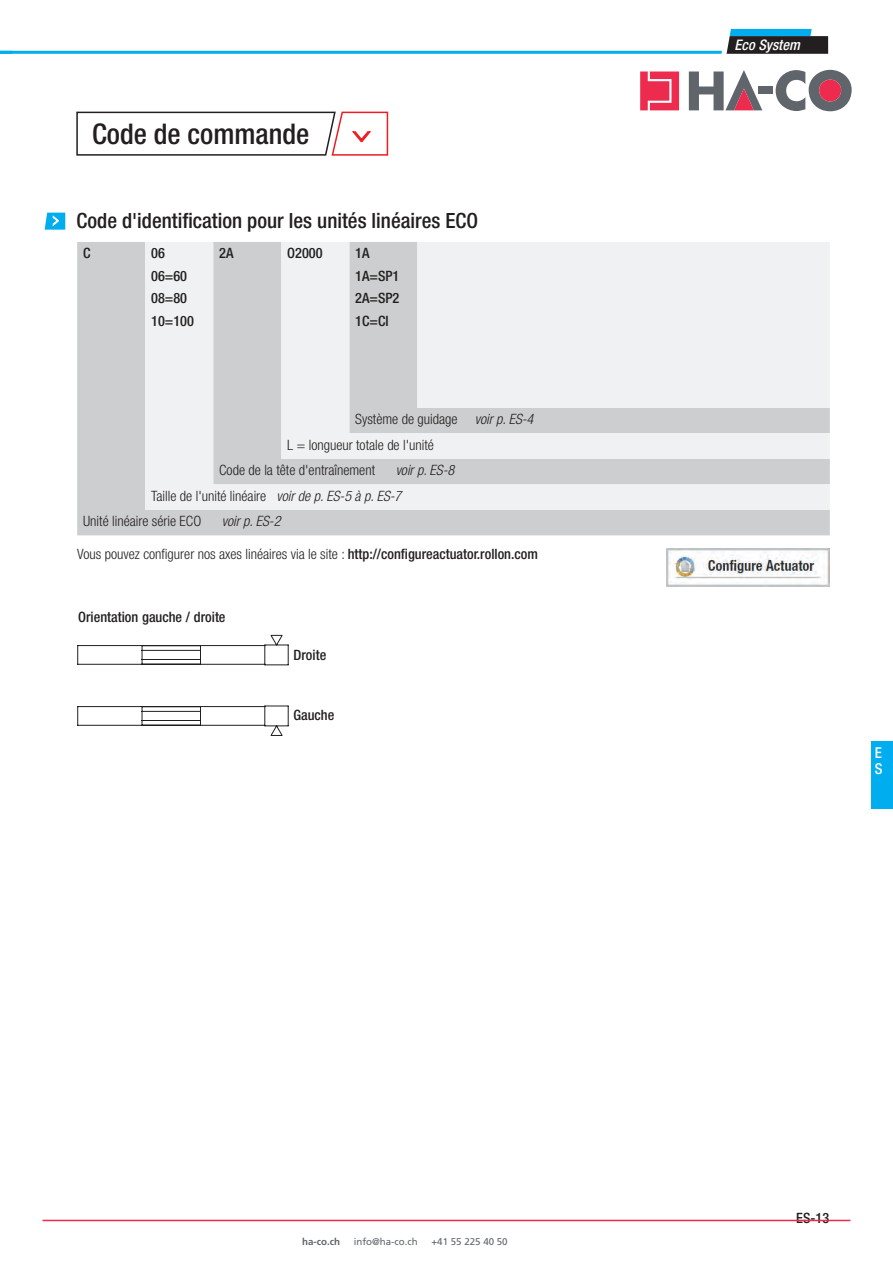
<style>
.page{position:relative;width:893px;height:1263px;background:#fff}
.page>*{position:absolute;margin:0;border:0;box-sizing:border-box;transform-origin:0 0}
.t1{font:500 condensed 28.5px "Helvetica Neue LT Std";color:#231f20}
.t2{font:500 condensed 21px "Helvetica Neue LT Std";color:#231f20}
.t3{font:500 condensed 15px/16.6px "Helvetica Neue LT Std";color:#fff}
.t4{font:italic 500 condensed 14.55px "Helvetica Neue LT Std";color:#fff}
.t5{font:300 condensed 14.25px "Helvetica Neue LT Std";color:#231f20}
.t6{font:500 condensed 14.25px/22.5px "Helvetica Neue LT Std";color:#231f20}
.t7{font:italic 300 condensed 14.25px "Helvetica Neue LT Std";color:#231f20}
.t8{font:9.75px "Frutiger";color:#60656c}
.t9{font:700 9.75px "Frutiger";color:#60656c}
.s1{font-style:italic}
.s2{font-weight:500}
</style>
<div class="page">
<div style="left:872px;top:741px;width:21px;height:67px;background:#00aeef"></div>
<svg style="left:0;top:29px;width:829px;height:25px"></svg>
<svg style="left:76px;top:111px;width:313px;height:45px"></svg>
<svg style="left:45px;top:213px;width:20px;height:17px"></svg>
<div style="left:77px;top:242px;width:753px;height:293px;background:#cdced0"></div>
<svg style="left:145px;top:242px;width:685px;height:268px;fill:#f0f1f2"></svg>
<svg style="left:78px;top:634px;width:211px;height:102px"></svg>
<img style="left:667px;top:548px;width:163px;height:39px">
<svg style="left:640px;top:72px;width:39px;height:38px"></svg>
<svg style="left:689px;top:70px;width:73px;height:40px"></svg>
<div style="left:758px;top:87px;width:15px;height:7px;background:#60656c"></div>
<svg style="left:776px;top:70px;width:76px;height:41px"></svg>
<div style="left:819px;top:80px;width:22px;height:21px;background:#ed2b4e;border-radius:50%"></div>
<hr style="left:43px;top:1220px;width:807px;height:1px;background:#ed2b4e">
<h1 class="t1" style="left:92px;top:117px;width:219px">Code de commande</h1>
<h2 class="t2" style="left:77px;top:208px;width:403px">Code d'identification pour les unités linéaires ECO</h2>
<p class="t6" style="left:83px;top:242px;width:9px">C</p>
<p class="t6" style="left:151px;top:242px;width:44px">06<br>06=60<br>08=80<br>10=100</p>
<p class="t6" style="left:219px;top:242px;width:16px">2A</p>
<p class="t6" style="left:287px;top:242px;width:37px">O2000</p>
<p class="t6" style="left:355px;top:242px;width:46px">1A<br>1A=SP1<br>2A=SP2<br>1C=CI</p>
<p class="t5" style="left:355px;top:411px;width:180px">Système de guidage <span class="s1">voir p. ES-4</span></p>
<p class="t5" style="left:287px;top:436px;width:148px">L = longueur totale de l'unité</p>
<p class="t5" style="left:219px;top:462px;width:157px">Code de la tête d'entraînement</p>
<p class="t7" style="left:396px;top:462px;width:60px">voir p. ES-8</p>
<p class="t5" style="left:151px;top:487px;width:252px">Taille de l'unité linéaire <span class="s1">voir de p. ES-5 à p. ES-7</span></p>
<p class="t5" style="left:83px;top:513px;width:120px">Unité linéaire série ECO</p>
<p class="t7" style="left:222px;top:513px;width:60px">voir p. ES-2</p>
<p class="t5" style="left:77px;top:546px;width:462px">Vous pouvez configurer nos axes linéaires via le site : <span class="s2">http://configureactuator.rollon.com</span></p>
<p class="t6" style="left:78px;top:605px;width:149px">Orientation gauche / droite</p>
<p class="t6" style="left:294px;top:643px;width:34px">Droite</p>
<p class="t6" style="left:294px;top:703px;width:42px">Gauche</p>
<p class="t9" style="left:302px;top:1238px;width:39px">ha-co.ch</p>
<p class="t8" style="left:354px;top:1238px;width:66px">info@ha-co.ch</p>
<p class="t8" style="left:431px;top:1238px;width:78px">+41 55 225 40 50</p>
<p class="t4" style="left:735px;top:36px;width:67px">Eco System</p>
<p class="t3" style="left:875px;top:744px;width:9px">E<br>S</p>
<p class="t6" style="left:796px;top:1206px;width:34px">ES-13</p>
</div>
